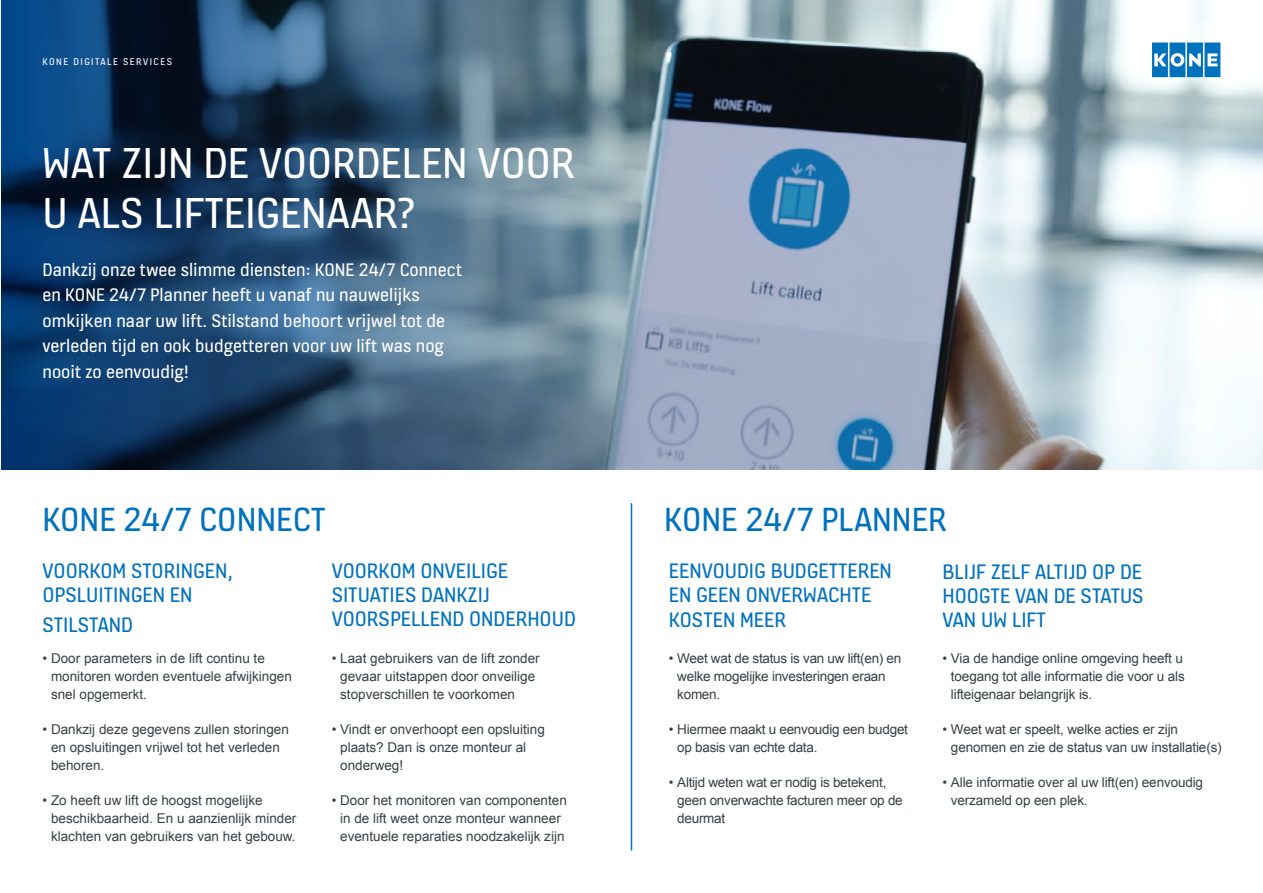
<style>
.page{position:relative;width:1263px;height:893px;background:#fff}
.page>*{position:absolute;margin:0;border:0;box-sizing:border-box;transform-origin:0 0}
.t1{font:46.5px/49.5px "KONE Information";color:#fff}
.t2{font:36px "KONE Information";color:#0072bd}
.t3{font:22.5px/24px "KONE Information";color:#0072bd}
.t4{font:19.5px/25.5px "KONE Information";color:#fff}
.t5{font:13.5px/18px "Arial";color:#364043}
.t6{font:13.5px/18px "Arial";letter-spacing:-.02em;color:#364043}
.t7{font:10.5px "KONE Information";letter-spacing:.14em;color:#fff}
</style>
<div class="page">
<img style="left:642px;top:0;width:621px;height:469px">
<svg style="left:1px;top:0;width:641px;height:469px;background:#365978"></svg>
<svg style="left:1152px;top:43px;width:68px;height:34px"></svg>
<hr style="left:631px;top:503px;width:1px;height:347px;background:#0071bd">
<p class="t7" style="left:43px;top:54px;width:131px">KONE DIGITALE SERVICES</p>
<h1 class="t1" style="left:43px;top:136px;width:534px">WAT ZIJN DE VOORDELEN VOOR<br>U ALS LIFTEIGENAAR?</h1>
<h3 class="t4" style="left:43px;top:256px;width:421px">Dankzij onze twee slimme diensten: KONE 24/7 Connect en KONE 24/7 Planner heeft u vanaf nu nauwelijks omkijken naar uw lift. Stilstand behoort vrijwel tot de verleden tijd en ook budgetteren voor uw lift was nog nooit zo eenvoudig!</h3>
<h2 class="t2" style="left:43px;top:495px;width:285px">KONE 24/7 CONNECT</h2>
<h2 class="t2" style="left:664px;top:495px;width:284px">KONE 24/7 PLANNER</h2>
<h3 class="t3" style="left:43px;top:558px;width:192px">VOORKOM STORINGEN,<br>OPSLUITINGEN EN</h3>
<h3 class="t3" style="left:43px;top:612px;width:92px">STILSTAND</h3>
<p class="t5" style="left:51px;top:649px;width:242px;text-indent:-9px">• Door parameters in de lift continu te monitoren worden eventuele afwijkingen snel opgemerkt.</p>
<p class="t5" style="left:51px;top:720px;width:239px;text-indent:-9px">• Dankzij deze gegevens zullen storingen en opsluitingen vrijwel tot het verleden behoren.</p>
<p class="t5" style="left:51px;top:791px;width:247px;text-indent:-9px">• Zo heeft uw lift de hoogst mogelijke beschikbaarheid. En u aanzienlijk minder klachten van gebruikers van het gebouw.</p>
<h3 class="t3" style="left:332px;top:558px;width:246px">VOORKOM ONVEILIGE<br>SITUATIES DANKZIJ<br>VOORSPELLEND ONDERHOUD</h3>
<h3 class="t3" style="left:669px;top:558px;width:225px">EENVOUDIG BUDGETTEREN<br>EN GEEN ONVERWACHTE<br>KOSTEN MEER</h3>
<h3 class="t3" style="left:942px;top:558px;width:203px;text-align:justify">BLIJF ZELF ALTIJD OP DE HOOGTE VAN DE STATUS VAN UW LIFT</h3>
<p class="t5" style="left:340px;top:649px;width:201px;text-indent:-9px">• Laat gebruikers van de lift zonder gevaar uitstappen door onveilige stopverschillen te voorkomen</p>
<p class="t5" style="left:340px;top:720px;width:206px;text-indent:-9px">• Vindt er onverhoopt een opsluiting plaats? Dan is onze monteur al onderweg!</p>
<p class="t5" style="left:332px;top:791px;width:237px;text-align:center">• Door het monitoren van componenten in de lift weet onze monteur wanneer eventuele reparaties noodzakelijk zijn</p>
<p class="t5" style="left:951px;top:649px;width:235px;text-indent:-9px">• Via de handige online omgeving heeft u toegang tot alle informatie die voor u als lifteigenaar belangrijk is.</p>
<p class="t5" style="left:951px;top:720px;width:272px;text-indent:-9px">• Weet wat er speelt, welke acties er zijn genomen en zie de status van uw installatie(s)</p>
<p class="t5" style="left:951px;top:773px;width:254px;text-indent:-9px">• Alle informatie over al uw lift(en) eenvoudig verzameld op een plek.</p>
<p class="t6" style="left:677px;top:649px;width:226px;text-indent:-9px">• Weet wat de status is van uw lift(en) en welke mogelijke investeringen eraan komen.</p>
<p class="t6" style="left:677px;top:720px;width:232px;text-indent:-9px">• Hiermee maakt u eenvoudig een budget op basis van echte data.</p>
<p class="t6" style="left:677px;top:773px;width:227px;text-indent:-9px">• Altijd weten wat er nodig is betekent, geen onverwachte facturen meer op de deurmat</p>
</div>
